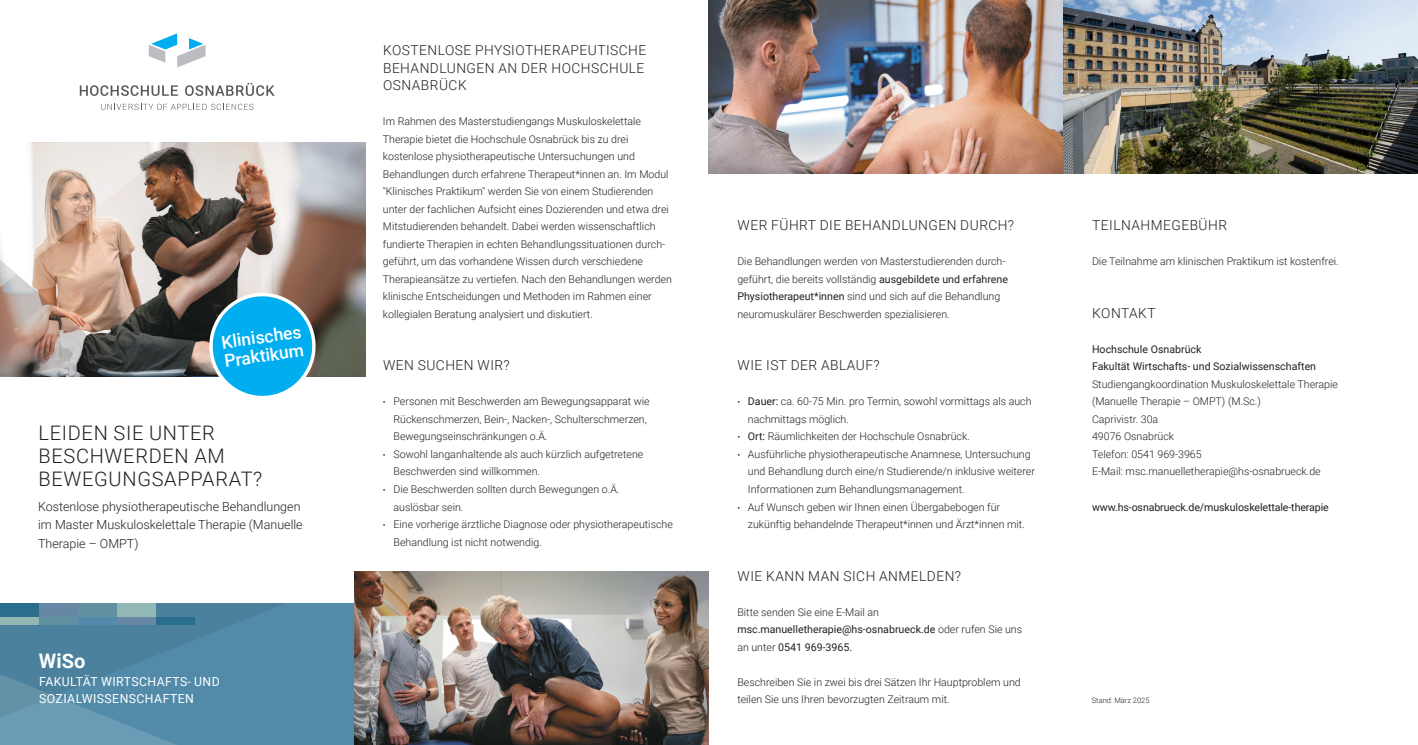
<style>
.page{position:relative;width:1418px;height:745px;background:#fff}
.page>*{position:absolute;margin:0;border:0;box-sizing:border-box;transform-origin:0 0}
._01_Head_H1___Titel{font:300 20px/22.5px "Roboto";letter-spacing:.035em;color:#231f20}
._04_Fusszeile_Titel___Abkürzung_Fakultät_{font:700 20px "Roboto";color:#fff}
._03_Störer___Titel___Abschluß{font:500 17.5px/18.8px "Roboto";color:#fff}
.Head_H2___Innen{font:300 13.75px/17.5px "Roboto";letter-spacing:.035em;color:#231f20}
.Aufzählungspunkte{font:300 13.75px "Roboto";letter-spacing:.035em;color:#231f20}
._01_Head_H1___Titel-2{font:300 12.5px/18.8px "Roboto";color:#231f20}
._04_Fusszeile_Titel___Abkürzung_Fakultät_-2{font:12.5px "Roboto";letter-spacing:.035em;color:#fff}
.Fusszeile___Titel___Weiss{font:12.5px "Roboto";letter-spacing:.035em;color:#fff}
.Aufzählungspunkte-2{font:300 10.62px/17.5px "Roboto";color:#231f20}
.Head_H2___Innen-2{font:300 10.62px/17.5px "Roboto";color:#231f20}
.Adressezeile___Medium{font:300 10.62px/17.5px "Roboto";color:#231f20}
.Head_H2___Innen-3{font:10.62px/17.5px "Roboto";color:#231f20}
.Adressezeile___Light{font:300 10.62px "Roboto";color:#231f20}
.Adressezeile___Verlinkungen___Regular{font:10.62px "Roboto";letter-spacing:-.01em;color:#231f20}
.Adressezeile___Medium-2{font:10.62px "Roboto";color:#231f20}
.Kleingedrucktes{font:300 7.5px "Roboto";color:#231f20}
.s1{font-size:8.75px}
.s2{font-weight:400}
.s3{font-weight:300}
</style>
<div class="page">
<div style="left:0;top:602px;width:365px;height:142px;background:#528ba9"></div>
<svg style="left:0;top:602px;width:287px;height:142px"></svg>
<img style="left:177px;top:142px;width:188px;height:234px">
<img style="left:354px;top:571px;width:355px;height:173px">
<img style="left:709px;top:0;width:354px;height:174px">
<img style="left:1063px;top:0;width:354px;height:174px">
<svg style="left:80px;top:85px;width:98px;height:11px"></svg>
<svg style="left:185px;top:83px;width:90px;height:13px"></svg>
<svg style="left:101px;top:104px;width:152px;height:6px"></svg>
<svg style="left:149px;top:33px;width:56px;height:34px"></svg>
<img style="left:0;top:142px;width:177px;height:234px">
<div style="left:0;top:602px;width:39px;height:15px;background:#296e8d"></div>
<div style="left:0;top:617px;width:39px;height:7px;background:#92b8b6"></div>
<div style="left:39px;top:602px;width:39px;height:15px;background:#6788a4"></div>
<div style="left:39px;top:617px;width:39px;height:7px;background:#6191a0"></div>
<div style="left:78px;top:602px;width:39px;height:15px;background:#6191a0"></div>
<div style="left:78px;top:617px;width:39px;height:7px;background:#528ba9"></div>
<div style="left:117px;top:602px;width:39px;height:15px;background:#92b8b6"></div>
<div style="left:117px;top:617px;width:39px;height:7px;background:#6788a4"></div>
<div style="left:156px;top:617px;width:39px;height:7px;background:#296e8d"></div>
<svg style="left:206px;top:289px;width:113px;height:107px;background:#3ba8d0"></svg>
<p class="_03_Störer___Titel___Abschluß" style="left:220px;top:332px;width:82px;rotate:-8deg">Klinisches<br>Praktikum</p>
<p class="_01_Head_H1___Titel" style="left:38px;top:421px;width:225px">LEIDEN SIE UNTER<br>BESCHWERDEN AM<br>BEWEGUNGSAPPARAT?</p>
<p class="_01_Head_H1___Titel-2" style="left:38px;top:496px;width:266px">Kostenlose physiotherapeutische Behandlungen im Master Muskuloskelettale Therapie (Manuelle<br>Therapie – OMPT)</p>
<p class="_04_Fusszeile_Titel___Abkürzung_Fakultät_" style="left:39px;top:646px;width:48px">WiSo</p>
<p class="_04_Fusszeile_Titel___Abkürzung_Fakultät_-2" style="left:39px;top:672px;width:182px">FAKULTÄT WIRTSCHAFTS- UND</p>
<p class="Fusszeile___Titel___Weiss" style="left:39px;top:689px;width:156px">SOZIALWISSENSCHAFTEN</p>
<p class="Head_H2___Innen" style="left:383px;top:41px;width:265px">KOSTENLOSE PHYSIOTHERAPEUTISCHE<br>BEHANDLUNGEN AN DER HOCHSCHULE<br>OSNABRÜCK</p>
<p class="Aufzählungspunkte-2" style="left:383px;top:112px;width:290px">Im Rahmen des Masterstudiengangs Muskuloskelettale Therapie bietet die Hochschule Osnabrück bis zu drei kostenlose physiotherapeutische Untersuchungen und Behandlungen durch erfahrene Therapeut*innen an. Im Modul "Klinisches Praktikum" werden Sie von einem Studierenden unter der fachlichen Aufsicht eines Dozierenden und etwa drei Mitstudierenden behandelt. Dabei werden wissenschaftlich fundierte Therapien in echten Behandlungssituationen durch&shy;geführt, um das vorhandene Wissen durch verschiedene Therapieansätze zu vertiefen. Nach den Behandlungen werden klinische Entscheidungen und Methoden im Rahmen einer kollegialen Beratung analysiert und diskutiert.</p>
<p class="Aufzählungspunkte" style="left:383px;top:355px;width:128px">WEN SUCHEN WIR?</p>
<p class="Aufzählungspunkte-2" style="left:393px;top:392px;width:258px;text-indent:-11px"><span class="s1">•</span> Personen mit Beschwerden am Bewegungsapparat wie<br>Rückenschmerzen, Bein-, Nacken-, Schulterschmerzen,<br>Bewegungseinschränkungen o.Ä.</p>
<p class="Aufzählungspunkte-2" style="left:393px;top:445px;width:251px;text-indent:-11px"><span class="s1">•</span> Sowohl langanhaltende als auch kürzlich aufgetretene<br>Beschwerden sind willkommen.</p>
<p class="Aufzählungspunkte-2" style="left:393px;top:480px;width:227px;text-indent:-11px"><span class="s1">•</span> Die Beschwerden sollten durch Bewegungen o.Ä. auslösbar sein.</p>
<p class="Aufzählungspunkte-2" style="left:393px;top:515px;width:281px;text-indent:-11px"><span class="s1">•</span> Eine vorherige ärztliche Diagnose oder physiotherapeutische<br>Behandlung ist nicht notwendig.</p>
<p class="Head_H2___Innen" style="left:737px;top:216px;width:278px">WER FÜHRT DIE BEHANDLUNGEN DURCH?</p>
<p class="Head_H2___Innen-2" style="left:737px;top:252px;width:272px">Die Behandlungen werden von Masterstudierenden durch&shy;geführt, die bereits vollständig <span class="s2">ausgebildete und erfahrene Physiotherapeut*innen</span> sind und sich auf die Behandlung neuromuskulärer Beschwerden spezialisieren.</p>
<p class="Head_H2___Innen" style="left:737px;top:356px;width:144px">WIE IST DER ABLAUF?</p>
<p class="Aufzählungspunkte-2" style="left:748px;top:392px;width:285px;text-indent:-11px"><span class="s1">•</span> <span class="s2">Dauer:</span> ca. 60-75 Min. pro Termin, sowohl vormittags als auch nachmittags möglich.</p>
<p class="Aufzählungspunkte-2" style="left:737px;top:427px;width:234px"><span class="s1">•</span> <span class="s2">Ort:</span> Räumlichkeiten der Hochschule Osnabrück.</p>
<p class="Aufzählungspunkte-2" style="left:748px;top:445px;width:288px;text-indent:-11px"><span class="s1">•</span> Ausführliche physiotherapeutische Anamnese, Untersuchung und Behandlung durch eine/n Studierende/n inklusive weiterer<br>Informationen zum Behandlungsmanagement.</p>
<p class="Aufzählungspunkte-2" style="left:748px;top:497px;width:278px;text-indent:-11px"><span class="s1">•</span> Auf Wunsch geben wir Ihnen einen Übergabebogen für zukünftig behandelnde Therapeut*innen und Ärzt*innen mit.</p>
<p class="Head_H2___Innen" style="left:737px;top:566px;width:225px">WIE KANN MAN SICH ANMELDEN?</p>
<p class="Head_H2___Innen-3" style="left:737px;top:602px;width:286px"><span class="s3">Bitte senden Sie eine E-Mail an </span>msc.manuelletherapie@hs-osnabrueck.de <span class="s3">oder rufen Sie uns an unter</span> 0541 969-3965.</p>
<p class="Head_H2___Innen-2" style="left:737px;top:672px;width:285px">Beschreiben Sie in zwei bis drei Sätzen Ihr Hauptproblem und teilen Sie uns Ihren bevorzugten Zeitraum mit.</p>
<p class="Head_H2___Innen" style="left:1092px;top:216px;width:136px">TEILNAHMEGEBÜHR</p>
<p class="Adressezeile___Medium" style="left:1092px;top:252px;width:248px">Die Teilnahme am klinischen Praktikum ist kostenfrei.</p>
<p class="Head_H2___Innen" style="left:1092px;top:303px;width:65px">KONTAKT</p>
<p class="Adressezeile___Medium-2" style="left:1092px;top:341px;width:111px">Hochschule Osnabrück</p>
<p class="Adressezeile___Medium" style="left:1092px;top:357px;width:247px"><span class="s2">Fakultät Wirtschafts- und Sozialwissenschaften<br></span>Studiengangkoordination Muskuloskelettale Therapie (Manuelle Therapie – OMPT) (M.Sc.)</p>
<p class="Adressezeile___Medium" style="left:1092px;top:410px;width:68px">Caprivistr. 30a</p>
<p class="Adressezeile___Light" style="left:1092px;top:429px;width:84px">49076 Osnabrück</p>
<p class="Adressezeile___Light" style="left:1092px;top:446px;width:111px">Telefon: 0541 969-3965</p>
<p class="Adressezeile___Light" style="left:1092px;top:464px;width:230px">E-Mail: msc.manuelletherapie@hs-osnabrueck.de</p>
<p class="Adressezeile___Verlinkungen___Regular" style="left:1092px;top:499px;width:238px">www.hs-osnabrueck.de/muskuloskelettale-therapie</p>
<p class="Kleingedrucktes" style="left:1091px;top:695px;width:59px">Stand: März 2025</p>
</div>
